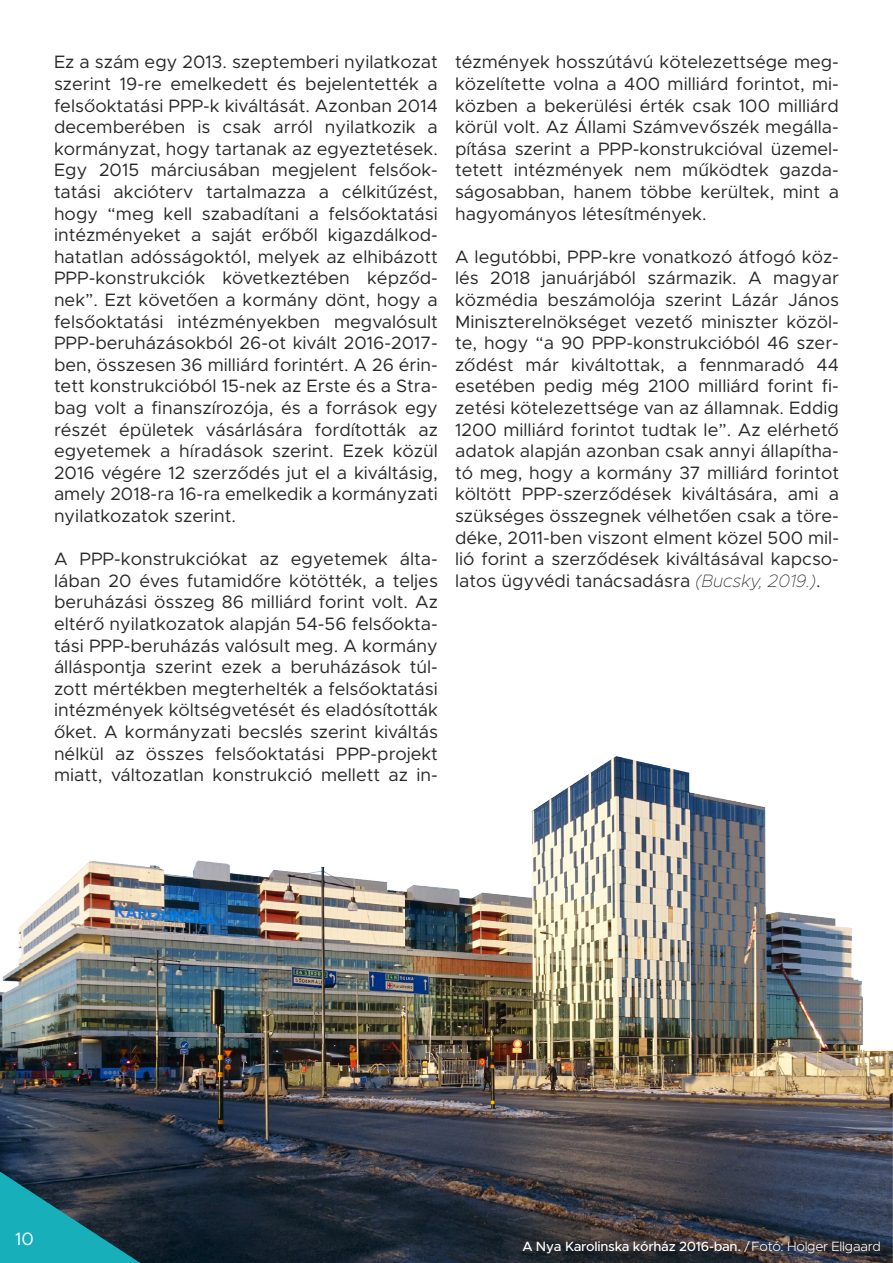
<style>
.page{position:relative;width:893px;height:1263px;background:#fff}
.page>*{position:absolute;margin:0;border:0;box-sizing:border-box;transform-origin:0 0}
.t1{font:18px/21.6px "Metropolis";color:#282827;text-align:justify}
.t2{font:18px "Metropolis";color:#fff}
.t3{font:500 13.5px "Metropolis";letter-spacing:-.02em;color:#fff}
.s1{font-weight:100;font-style:italic}
.s2{font-weight:300}
</style>
<div class="page">
<img style="left:0;top:757px;width:893px;height:506px">
<svg style="left:0;top:1171px;width:140px;height:92px;background:#1e6f79"></svg>
<div style="left:519px;top:1241px;width:365px;height:21px;background:#000;opacity:.25"></div>
<p class="t1" style="left:54px;top:51px;width:385px">Ez a szám egy 2013. szeptemberi nyilatkozat szerint 19-re emelkedett és bejelentették a felsőoktatási PPP-k kiváltását. Azonban 2014 decemberében is csak arról nyilatkozik a kormányzat, hogy tartanak az egyeztetések.<br>Egy 2015 márciusában megjelent felsőok&shy;tatási akcióterv tartalmazza a célkitűzést, hogy “meg kell szabadítani a felsőoktatási intézményeket a saját erőből kigazdálkod&shy;hatatlan adósságoktól, melyek az elhibázott PPP-konstrukciók következtében képződ&shy;nek”. Ezt követően a kormány dönt, hogy a felsőoktatási intézményekben megvalósult PPP-beruházásokból 26-ot kivált 2016-2017- ben, összesen 36 milliárd forintért. A 26 érin&shy;tett konstrukcióból 15-nek az Erste és a Stra&shy;bag volt a finanszírozója, és a források egy részét épületek vásárlására fordították az egyetemek a híradások szerint. Ezek közül 2016 végére 12 szerződés jut el a kiváltásig, amely 2018-ra 16-ra emelkedik a kormányzati nyilatkozatok szerint.</p>
<p class="t1" style="left:54px;top:548px;width:385px">A PPP-konstrukciókat az egyetemek álta&shy;lában 20 éves futamidőre kötötték, a teljes beruházási összeg 86 milliárd forint volt. Az eltérő nyilatkozatok alapján 54-56 felsőokta&shy;tási PPP-beruházás valósult meg. A kormány álláspontja szerint ezek a beruházások túl&shy;zott mértékben megterhelték a felsőoktatási intézmények költségvetését és eladósították őket. A kormányzati becslés szerint kiváltás nélkül az összes felsőoktatási PPP-projekt miatt, változatlan konstrukció mellett az in-</p>
<p class="t1" style="left:455px;top:51px;width:385px">tézmények hosszútávú kötelezettsége meg&shy;közelítette volna a 400 milliárd forintot, mi&shy;közben a bekerülési érték csak 100 milliárd körül volt. Az Állami Számvevőszék megálla&shy;pítása szerint a PPP-konstrukcióval üzemel&shy;tetett intézmények nem működtek gazda&shy;ságosabban, hanem többe kerültek, mint a hagyományos létesítmények.</p>
<p class="t1" style="left:455px;top:246px;width:385px">A legutóbbi, PPP-kre vonatkozó átfogó köz&shy;lés 2018 januárjából származik. A magyar közmédia beszámolója szerint Lázár János Miniszterelnökséget vezető miniszter közöl&shy;te, hogy “a 90 PPP-konstrukcióból 46 szer&shy;ződést már kiváltottak, a fennmaradó 44 esetében pedig még 2100 milliárd forint fi&shy;zetési kötelezettsége van az államnak. Eddig 1200 milliárd forintot tudtak le”. Az elérhető adatok alapján azonban csak annyi állapítha&shy;tó meg, hogy a kormány 37 milliárd forintot költött PPP-szerződések kiváltására, ami a szükséges összegnek vélhetően csak a töre&shy;déke, 2011-ben viszont elment közel 500 mil&shy;lió forint a szerződések kiváltásával kapcso&shy;latos ügyvédi tanácsadásra <span class="s1">(Bucsky, 2019.)</span>.</p>
<p class="t2" style="left:15px;top:1228px;width:20px">10</p>
<p class="t3" style="left:522px;top:1238px;width:360px">A Nya Karolinska kórház 2016-ban. <span class="s2">/ Fotó: Holger Ellgaard</span></p>
</div>
